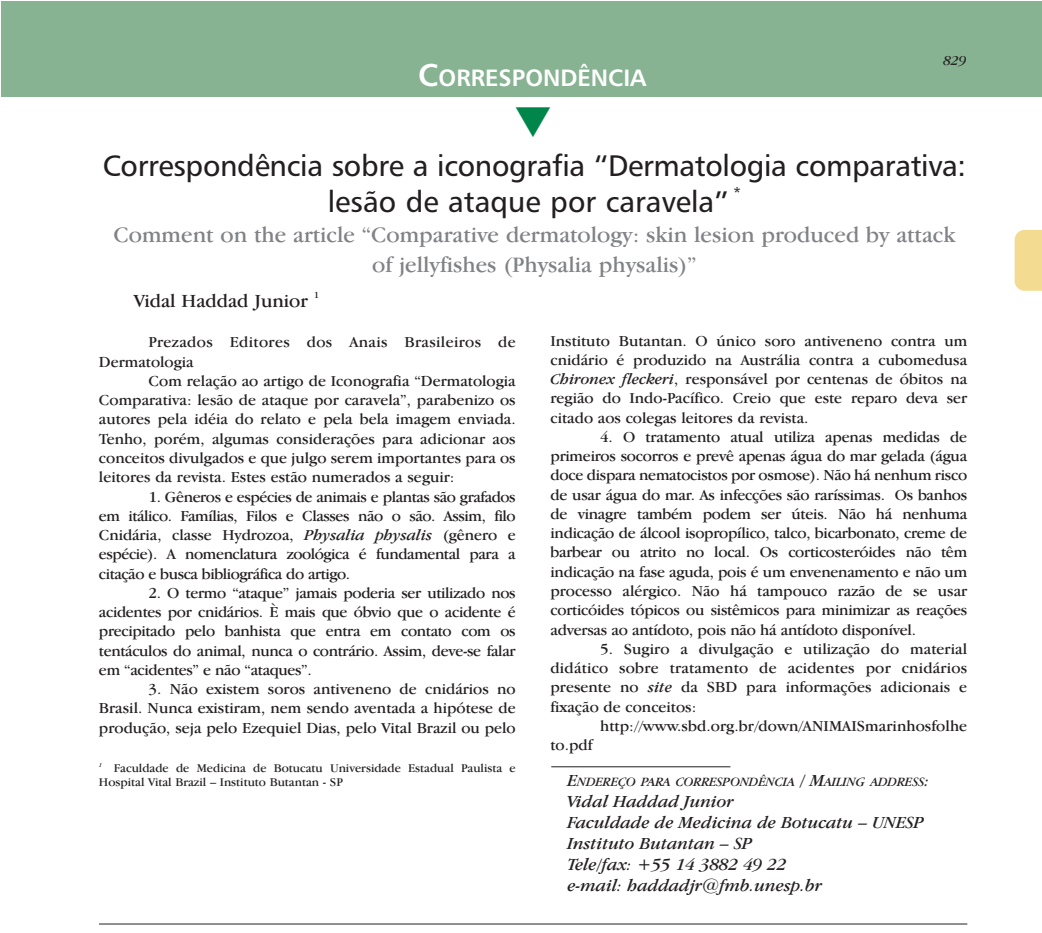
<style>
.page{position:relative;width:1042px;height:933px;background:#fff}
.page>*{position:absolute;margin:0;border:0;box-sizing:border-box;transform-origin:0 0}
.t1{font:29.75px/36.8px "Humanist 777 BT Roman B";letter-spacing:-.01em;color:#231f20;text-align:center}
.t2{font:23.62px "Humanist 777 BT Bold B";color:#fff}
.t3{font:22.75px/29.8px "Garamond IT Cby BT";color:#808285;text-align:center}
.t4{font:19.25px "Garamond IT Cby BT";color:#231f20}
.t5{font:italic 17.5px/21px "Garamond IT Cby BT";color:#231f20}
.t6{font:15.75px/19.2px "Garamond IT Cby BT";color:#231f20;text-align:justify}
.t7{font:15.75px/19.2px "Garamond IT Cby BT";letter-spacing:.02em;color:#231f20}
.t8{font:14.88px "Humanist 777 BT Roman B";color:#231f20}
.t9{font:italic 14px "Garamond IT Cby BT";color:#231f20}
.t10{font:italic 13.12px "Garamond IT Cby BT";color:#231f20}
.t11{font:12.25px/13.1px "Garamond IT Cby BT";color:#231f20}
.t12{font:9.62px "Garamond IT Cby BT";color:#231f20}
.t13{font:italic 6.12px "Garamond IT Cby BT";color:#231f20}
.s1{font-size:31.5px}
.s2{font-style:italic}
.s3{font-size:17.5px}
</style>
<div class="page">
<div style="left:1px;top:1px;width:1040px;height:96px;background:#87b392"></div>
<hr style="left:99px;top:923px;width:868px;height:1px;background:#231f20">
<hr style="left:551px;top:766px;width:179px;height:1px;background:#231f20">
<svg style="left:1014px;top:230px;width:27px;height:61px;background:#f3dd97"></svg>
<h2 class="t2" style="left:418px;top:68px;width:230px"><span class="s1">C</span>ORRESPONDÊNCIA</h2>
<p class="t9" style="left:943px;top:55px;width:24px">829</p>
<h1 class="t1" style="left:103px;top:149px;width:865px">Correspondência sobre a iconografia “Dermatologia comparativa: lesão de ataque por caravela”</h1>
<p class="t8" style="left:733px;top:187px;width:9px">*</p>
<h3 class="t3" style="left:114px;top:222px;width:843px">Comment on the article “Comparative dermatology: skin lesion produced by attack of jellyfishes (Physalia physalis)”</h3>
<p class="t4" style="left:134px;top:293px;width:176px">Vidal Haddad Junior</p>
<p class="t12" style="left:314px;top:291px;width:7px">1</p>
<p class="t7" style="left:99px;top:334px;width:418px;text-indent:50px">Prezados Editores dos Anais Brasileiros de<br>Dermatologia</p>
<p class="t6" style="left:99px;top:372px;width:418px;text-indent:50px">Com relação ao artigo de Iconografia “Dermatologia Comparativa: lesão de ataque por caravela”, parabenizo os autores pela idéia do relato e pela bela imagem enviada.<br>Tenho, porém, algumas considerações para adicionar aos conceitos divulgados e que julgo serem importantes para os leitores da revista. Estes estão numerados a seguir:</p>
<p class="t6" style="left:99px;top:488px;width:418px;text-indent:50px">1. Gêneros e espécies de animais e plantas são grafados em itálico. Famílias, Filos e Classes não o são. Assim, filo Cnidária, classe Hydrozoa, <span class="s2">Physalia physalis</span> (gênero e espécie). A nomenclatura zoológica é fundamental para a citação e busca bibliográfica do artigo.</p>
<p class="t6" style="left:99px;top:584px;width:418px;text-indent:50px">2. O termo “ataque” jamais poderia ser utilizado nos acidentes por cnidários. È mais que óbvio que o acidente é precipitado pelo banhista que entra em contato com os tentáculos do animal, nunca o contrário. Assim, deve-se falar em “acidentes” e não “ataques”.</p>
<p class="t6" style="left:99px;top:680px;width:418px;text-indent:50px">3. Não existem soros antiveneno de cnidários no Brasil. Nunca existiram, nem sendo aventada a hipótese de produção, seja pelo Ezequiel Dias, pelo Vital Brazil ou pelo</p>
<p class="t6" style="left:550px;top:332px;width:418px">Instituto Butantan. O único soro antiveneno contra um cnidário é produzido na Austrália contra a cubomedusa <span class="s2">Chironex fleckeri</span>, responsável por centenas de óbitos na região do Indo-Pacífico. Creio que este reparo deva ser citado aos colegas leitores da revista.</p>
<p class="t6" style="left:550px;top:428px;width:418px;text-indent:50px">4. O tratamento atual utiliza apenas medidas de primeiros socorros e prevê apenas água do mar gelada (água doce dispara nematocistos por osmose). Não há nenhum risco de usar água do mar. As infecções são raríssimas. Os banhos de vinagre também podem ser úteis. Não há nenhuma indicação de álcool isopropílico, talco, bicarbonato, creme de barbear ou atrito no local. Os corticosteróides não têm indicação na fase aguda, pois é um envenenamento e não um processo alérgico. Não há tampouco razão de se usar corticóides tópicos ou sistêmicos para minimizar as reações adversas ao antídoto, pois não há antídoto disponível.</p>
<p class="t6" style="left:550px;top:640px;width:418px;text-indent:50px">5. Sugiro a divulgação e utilização do material didático sobre tratamento de acidentes por cnidários presente no <span class="s2">site</span> da SBD para informações adicionais e fixação de conceitos:</p>
<p class="t6" style="left:600px;top:717px;width:369px">http://www.sbd.org.br/down/ANIMAISmarinhosfolhe</p>
<p class="t6" style="left:550px;top:736px;width:43px">to.pdf</p>
<p class="t13" style="left:99px;top:762px;width:5px">1</p>
<p class="t11" style="left:99px;top:762px;width:418px;text-indent:15px">Faculdade de Medicina de Botucatu Universidade Estadual Paulista e<br>Hospital Vital Brazil – Instituto Butantan - SP</p>
<p class="t10" style="left:567px;top:776px;width:364px"><span class="s3">E</span>NDEREÇO PARA CORRESPONDÊNCIA <span class="s3">/ M</span>AILING ADDRESS<span class="s3">:</span></p>
<p class="t5" style="left:567px;top:792px;width:358px">Vidal Haddad Junior<br>Faculdade de Medicina de Botucatu – UNESP<br>Instituto Butantan – SP<br>Tele/fax: +55 14 3882 49 22<br>e-mail: haddadjr@fmb.unesp.br</p>
</div>
